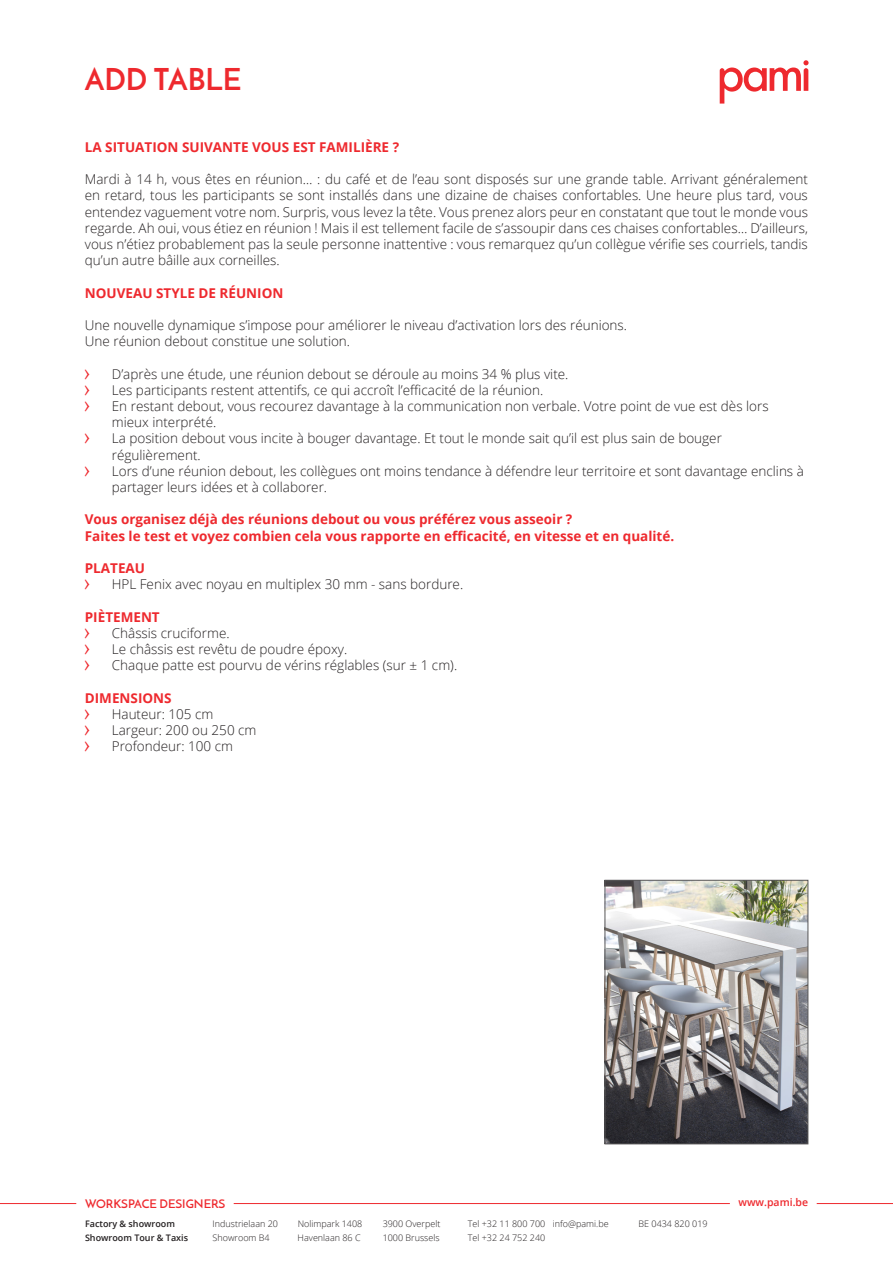
<style>
.page{position:relative;width:893px;height:1263px;background:#fff}
.page>*{position:absolute;margin:0;border:0;box-sizing:border-box;transform-origin:0 0}
.Hoofdtitel{font:700 30px "Josefin Sans";color:#ee292e}
.t1{font:300 13.5px/16.2px "Open Sans";color:#231f20}
.Tussentitel{font:700 13.5px/16.2px "Open Sans";color:#ee292e}
.t2{font:600 12px "Josefin Sans";color:#ee292e}
.t3{font:600 10.5px "Open Sans";color:#ee292e}
.t4{font:300 9px "Open Sans";color:#231f20}
.t5{font:600 9px "Open Sans";color:#231f20}
.s1{font-family:"Gin";font-weight:400;font-size:12px;color:#ee292e}
</style>
<div class="page">
<svg style="left:720px;top:60px;width:89px;height:44px"></svg>
<hr style="left:234px;top:1203px;width:496px;height:1px;background:#ee292e">
<hr style="left:0;top:1203px;width:76px;height:1px;background:#ee292e">
<hr style="left:817px;top:1203px;width:76px;height:1px;background:#ee292e">
<img style="left:607px;top:882px;width:199px;height:260px">
<div style="left:605px;top:880px;width:203px;height:264px;border:1px solid #575657"></div>
<p class="Hoofdtitel" style="left:85px;top:61px;width:158px">ADD TABLE</p>
<p class="Tussentitel" style="left:85px;top:138px;width:316px">LA SITUATION SUIVANTE VOUS EST FAMILIÈRE ?</p>
<p class="t1" style="left:85px;top:171px;width:725px;text-align:justify">Mardi à 14 h, vous êtes en réunion… : du café et de l’eau sont disposés sur une grande table. Arrivant généralement en retard, tous les participants se sont installés dans une dizaine de chaises confortables. Une heure plus tard, vous entendez vaguement votre nom. Surpris, vous levez la tête. Vous prenez alors peur en constatant que tout le monde vous regarde. Ah oui, vous étiez en réunion ! Mais il est tellement facile de s’assoupir dans ces chaises confortables… D’ailleurs, vous n’étiez probablement pas la seule personne inattentive : vous remarquez qu’un collègue vérifie ses courriels, tandis qu’un autre bâille aux corneilles.</p>
<p class="Tussentitel" style="left:85px;top:284px;width:200px">NOUVEAU STYLE DE RÉUNION</p>
<p class="t1" style="left:85px;top:317px;width:544px">Une nouvelle dynamique s’impose pour améliorer le niveau d’activation lors des réunions.<br>Une réunion debout constitue une solution.</p>
<p class="t1" style="left:85px;top:365px;width:485px"><span class="s1">&gt;</span> D’après une étude, une réunion debout se déroule au moins 34 % plus vite.</p>
<p class="t1" style="left:85px;top:381px;width:460px"><span class="s1">&gt;</span> Les participants restent attentifs, ce qui accroît l’efficacité de la réunion.</p>
<p class="t1" style="left:112px;top:398px;width:658px;text-indent:-27px"><span class="s1">&gt;</span> En restant debout, vous recourez davantage à la communication non verbale. Votre point de vue est dès lors mieux interprété.</p>
<p class="t1" style="left:112px;top:430px;width:612px;text-indent:-27px"><span class="s1">&gt;</span> La position debout vous incite à bouger davantage. Et tout le monde sait qu’il est plus sain de bouger régulièrement.</p>
<p class="t1" style="left:112px;top:462px;width:694px;text-indent:-27px"><span class="s1">&gt;</span> Lors d’une réunion debout, les collègues ont moins tendance à défendre leur territoire et sont davantage enclins à partager leurs idées et à collaborer.</p>
<p class="Tussentitel" style="left:85px;top:511px;width:591px">Vous organisez déjà des réunions debout ou vous préférez vous asseoir ?<br>Faites le test et voyez combien cela vous rapporte en efficacité, en vitesse et en qualité.</p>
<p class="Tussentitel" style="left:85px;top:560px;width:62px">PLATEAU</p>
<p class="t1" style="left:85px;top:576px;width:380px"><span class="s1">&gt;</span> HPL Fenix avec noyau en multiplex 30 mm - sans bordure.</p>
<p class="Tussentitel" style="left:85px;top:608px;width:76px">PIÈTEMENT</p>
<p class="t1" style="left:85px;top:624px;width:146px"><span class="s1">&gt;</span> Châssis cruciforme.</p>
<p class="t1" style="left:85px;top:641px;width:264px"><span class="s1">&gt;</span> Le châssis est revêtu de poudre époxy.</p>
<p class="t1" style="left:85px;top:657px;width:374px"><span class="s1">&gt;</span> Chaque patte est pourvu de vérins réglables (sur ± 1 cm).</p>
<p class="Tussentitel" style="left:85px;top:689px;width:88px">DIMENSIONS</p>
<p class="t1" style="left:85px;top:705px;width:130px"><span class="s1">&gt;</span> Hauteur: 105 cm</p>
<p class="t1" style="left:85px;top:722px;width:173px"><span class="s1">&gt;</span> Largeur: 200 ou 250 cm</p>
<p class="t1" style="left:85px;top:738px;width:150px"><span class="s1">&gt;</span> Profondeur: 100 cm</p>
<p class="t2" style="left:85px;top:1196px;width:142px">WORKSPACE DESIGNERS</p>
<p class="t3" style="left:738px;top:1195px;width:71px">www.pami.be</p>
<p class="t5" style="left:85px;top:1218px;width:91px">Factory &amp; showroom</p>
<p class="t4" style="left:213px;top:1218px;width:67px">Industrielaan 20</p>
<p class="t4" style="left:298px;top:1218px;width:66px">Nolimpark 1408</p>
<p class="t4" style="left:383px;top:1218px;width:59px">3900 Overpelt</p>
<p class="t4" style="left:468px;top:1218px;width:142px">Tel +32 11 800 700 info@pami.be</p>
<p class="t4" style="left:639px;top:1218px;width:71px">BE 0434 820 019</p>
<p class="t5" style="left:85px;top:1231px;width:105px">Showroom Tour &amp; Taxis</p>
<p class="t4" style="left:213px;top:1231px;width:59px">Showroom B4</p>
<p class="t4" style="left:298px;top:1231px;width:65px">Havenlaan 86 C</p>
<p class="t4" style="left:383px;top:1231px;width:58px">1000 Brussels</p>
<p class="t4" style="left:468px;top:1231px;width:79px">Tel +32 24 752 240</p>
</div>
